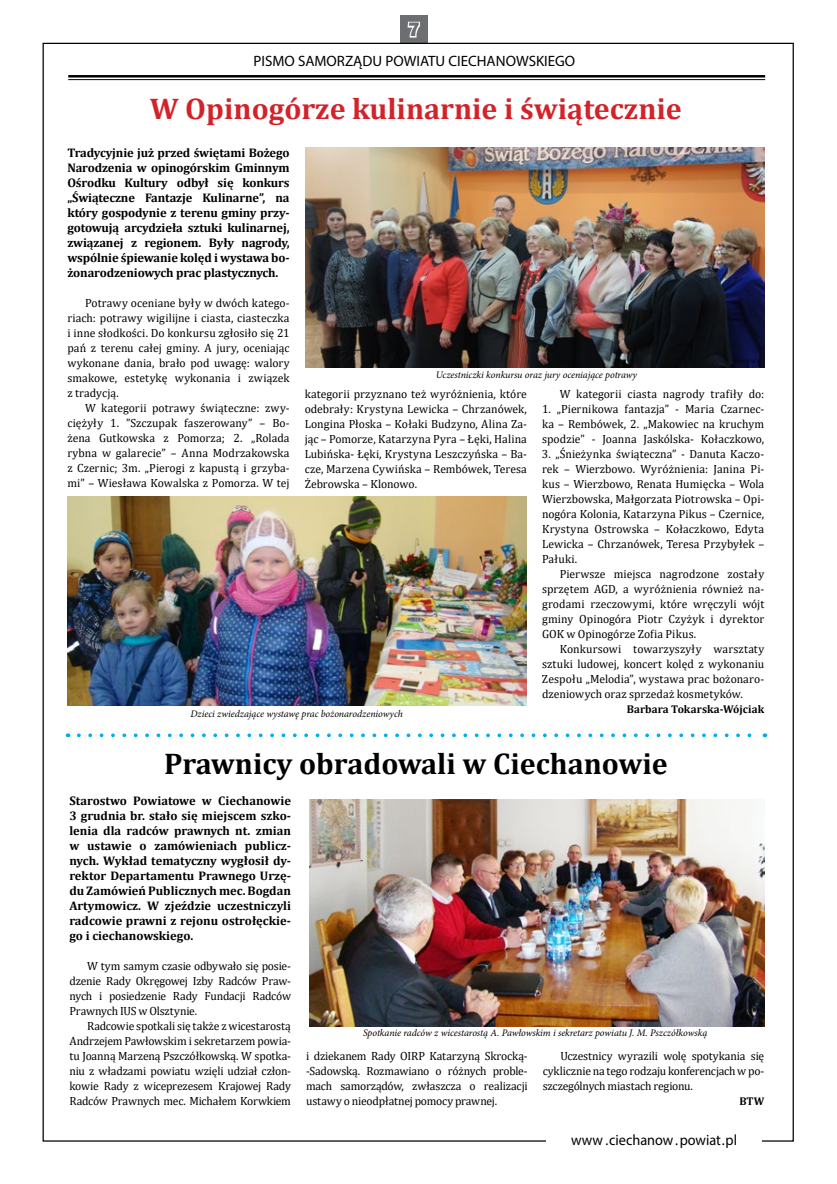
<style>
.page{position:relative;width:837px;height:1184px;background:#fff}
.page>*{position:absolute;margin:0;border:0;box-sizing:border-box;transform-origin:0 0}
.t1{font:700 30px "Cambria";color:#d2232a}
.t2{font:700 30px "Cambria";color:#000}
.t3{font:800 20px "Franklin Gothic";color:#6d6e71}
.t4{font:15px "Myriad Pro";color:#000}
.t5{font:15px "Myriad Pro";color:#000;scale:.95 1}
.t6{font:700 12.5px/15px "Cambria";letter-spacing:-.01em;color:#000;text-align:justify}
.t7{font:11.88px/15px "Cambria";color:#000;text-align:justify}
.t8{font:700 11.25px "Cambria";letter-spacing:.01em;color:#000}
.t9{font:italic 10px "Minion Pro";letter-spacing:-.005em;color:#000}
</style>
<div class="page">
<div style="left:400px;top:16px;width:27px;height:27px;background:#6d6e71"></div>
<hr style="left:68px;top:75px;width:696px;height:2px;background:#000">
<hr style="left:68px;top:79px;width:696px;height:1px;background:#000">
<svg style="left:407px;top:21px;width:13px;height:17px"></svg>
<img style="left:305px;top:147px;width:459px;height:220px">
<img style="left:68px;top:496px;width:458px;height:209px">
<img style="left:309px;top:799px;width:455px;height:227px">
<svg style="left:79px;top:733px;width:673px;height:4px"></svg>
<h2 class="t3" style="left:408px;top:17px;width:13px">7</h2>
<p class="t4" style="left:253px;top:51px;width:323px">PISMO SAMORZĄDU POWIATU CIECHANOWSKIEGO</p>
<h1 class="t1" style="left:150px;top:88px;width:533px">W Opinogórze kulinarnie i świątecznie</h1>
<p class="t6" style="left:67px;top:145px;width:224px">Tradycyjnie już przed świętami Bożego Narodzenia w opinogórskim Gminnym Ośrodku Kultury odbył się konkurs „Świąteczne Fantazje Kulinarne”, na który gospodynie z terenu gminy przy&shy;gotowują arcydzieła sztuki kulinarnej, związanej z regionem. Były nagrody, wspólnie śpiewanie kolęd i wystawa bo&shy;żonarodzeniowych prac plastycznych.</p>
<p class="t7" style="left:67px;top:295px;width:224px;text-indent:18px">Potrawy oceniane były w dwóch katego&shy;riach: potrawy wigilijne i ciasta, ciasteczka i inne słodkości. Do konkursu zgłosiło się 21 pań z terenu całej gminy. A jury, oceniając wykonane dania, brało pod uwagę: walory smakowe, estetykę wykonania i związek z tradycją.</p>
<p class="t7" style="left:67px;top:400px;width:224px;text-indent:18px">W kategorii potrawy świąteczne: zwy&shy;ciężyły 1. ”Szczupak faszerowany” – Bo&shy;żena Gutkowska z Pomorza; 2. „Rolada rybna w galarecie” – Anna Modrzakowska z Czernic; 3m. „Pierogi z kapustą i grzyba&shy;mi” – Wiesława Kowalska z Pomorza. W tej</p>
<p class="t9" style="left:435px;top:367px;width:203px">Uczestniczki konkursu oraz jury oceniające potrawy</p>
<p class="t7" style="left:304px;top:386px;width:224px">kategorii przyznano też wyróżnienia, które odebrały: Krystyna Lewicka – Chrzanówek, Longina Płoska – Kołaki Budzyno, Alina Za&shy;jąc – Pomorze, Katarzyna Pyra – Łęki, Halina Lubińska- Łęki, Krystyna Leszczyńska – Ba&shy;cze, Marzena Cywińska – Rembówek, Teresa Żebrowska – Klonowo.</p>
<p class="t7" style="left:559px;top:386px;width:206px">W kategorii ciasta nagrody trafiły do:</p>
<p class="t7" style="left:541px;top:401px;width:224px">1. „Piernikowa fantazja” - Maria Czarnec&shy;ka – Rembówek, 2. „Makowiec na kruchym spodzie” - Joanna Jaskólska- Kołaczkowo,</p>
<p class="t7" style="left:541px;top:446px;width:224px">3. „Śnieżynka świąteczna” - Danuta Kaczo&shy;rek – Wierzbowo. Wyróżnienia: Janina Pi&shy;kus – Wierzbowo, Renata Humięcka – Wola Wierzbowska, Małgorzata Piotrowska – Opi&shy;nogóra Kolonia, Katarzyna Pikus – Czernice, Krystyna Ostrowska – Kołaczkowo, Edyta Lewicka – Chrzanówek, Teresa Przybyłek – Pałuki.</p>
<p class="t7" style="left:541px;top:566px;width:224px;text-indent:18px">Pierwsze miejsca nagrodzone zostały sprzętem AGD, a wyróżnienia również na&shy;grodami rzeczowymi, które wręczyli wójt gminy Opinogóra Piotr Czyżyk i dyrektor GOK w Opinogórze Zofia Pikus.</p>
<p class="t7" style="left:541px;top:641px;width:224px;text-indent:18px">Konkursowi towarzyszyły warsztaty sztuki ludowej, koncert kolęd z wykonaniu Zespołu „Melodia”, wystawa prac bożonaro&shy;dzeniowych oraz sprzedaż kosmetyków.</p>
<p class="t8" style="left:626px;top:701px;width:139px">Barbara Tokarska-Wójciak</p>
<p class="t9" style="left:190px;top:707px;width:214px">Dzieci zwiedzające wystawę prac bożonarodzeniowych</p>
<h1 class="t2" style="left:164px;top:742px;width:505px">Prawnicy obradowali w Ciechanowie</h1>
<p class="t6" style="left:69px;top:793px;width:223px">Starostwo Powiatowe w Ciechanowie 3 grudnia br. stało się miejscem szko&shy;lenia dla radców prawnych nt. zmian w ustawie o zamówieniach publicz&shy;nych. Wykład tematyczny wygłosił dy&shy;rektor Departamentu Prawnego Urzę&shy;du Zamówień Publicznych mec. Bogdan Artymowicz. W zjeździe uczestniczyli radcowie prawni z rejonu ostrołęckie&shy;go i ciechanowskiego.</p>
<p class="t7" style="left:69px;top:958px;width:223px;text-indent:18px">W tym samym czasie odbywało się posie&shy;dzenie Rady Okręgowej Izby Radców Praw&shy;nych i posiedzenie Rady Fundacji Radców Prawnych IUS w Olsztynie.</p>
<p class="t7" style="left:69px;top:1018px;width:223px;text-indent:18px">Radcowie spotkali się także z wicestarostą Andrzejem Pawłowskim i sekretarzem powia&shy;tu Joanną Marzeną Pszczółkowską. W spotka&shy;niu z władzami powiatu wzięli udział człon&shy;kowie Rady z wiceprezesem Krajowej Rady Radców Prawnych mec. Michałem Korwkiem</p>
<p class="t9" style="left:363px;top:1026px;width:345px">Spotkanie radców z wicestarostą A. Pawłowskim i sekretarz powiatu J. M. Pszczółkowską</p>
<p class="t7" style="left:306px;top:1048px;width:223px">i dziekanem Rady OIRP Katarzyną Skrocką--Sadowską. Rozmawiano o różnych proble&shy;mach samorządów, zwłaszcza o realizacji ustawy o nieodpłatnej pomocy prawnej.</p>
<p class="t7" style="left:542px;top:1048px;width:223px;text-indent:18px">Uczestnicy wyrazili wolę spotykania się cyklicznie na tego rodzaju konferencjach w po&shy;szczególnych miastach regionu.</p>
<p class="t8" style="left:739px;top:1092px;width:26px">BTW</p>
<p class="t5" style="left:571px;top:1130px;width:176px">www .ciechanow .powiat.pl</p>
</div>
